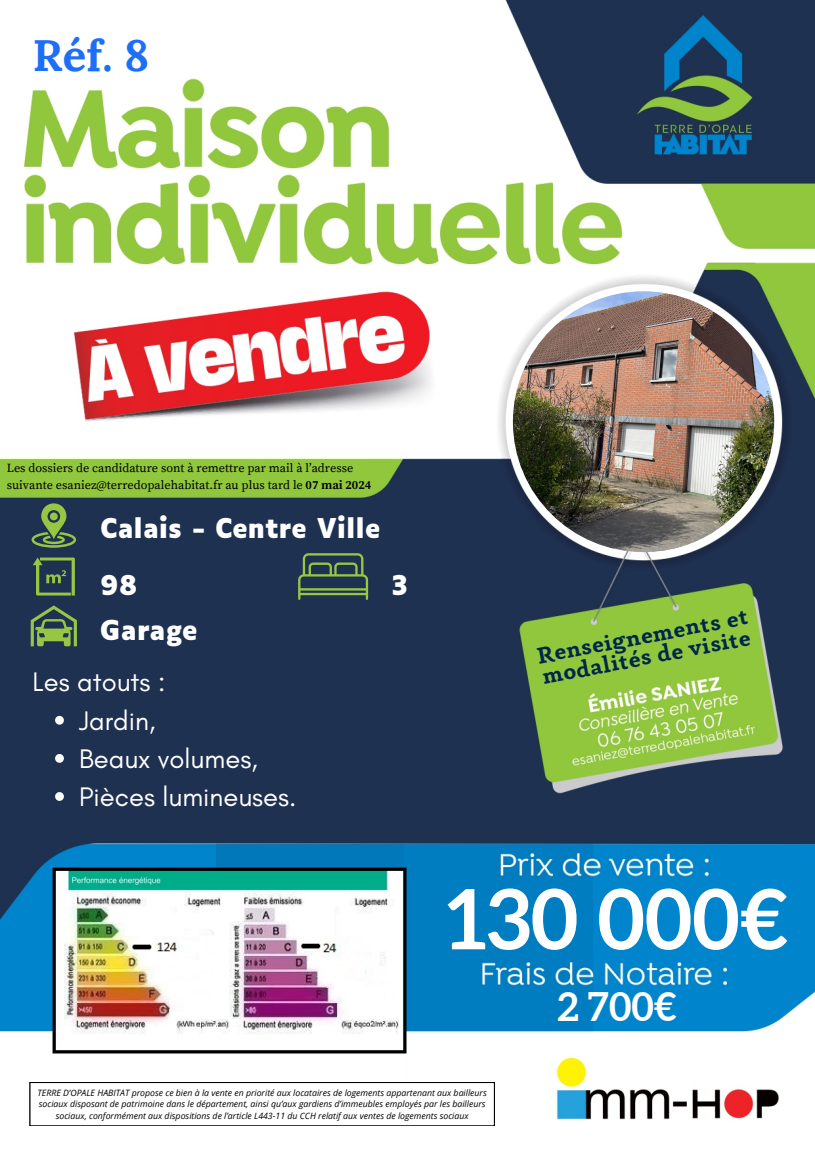
<style>
.page{position:relative;width:815px;height:1152px;background:#fff}
.page>*{position:absolute;margin:0;border:0;box-sizing:border-box;transform-origin:0 0}
.t1{font:700 83.12px "Aleo";color:#fff}
.t2{font:700 43.75px "Lora";color:#1e6ff8}
.t3{font:700 39.38px "Aleo";color:#fff}
.t4{font:27.3px "Glacial Indifference";color:#fff}
.t5{font:700 26.25px "Luciole";color:#fff}
.t6{font:700 25.99px "Luciole";color:#fff}
.t7{font:700 23.62px/21px "Anaphora";color:#00264b}
.t8{font:12.25px/17.1px "Source Serif Pro";color:#000}
.t9{font:italic 8.75px/11.8px "Open Sans";color:#000;text-align:center}
.s1{font-weight:700}
</style>
<div class="page">
<img style="left:0;top:0;width:814px;height:1126px">
<img style="left:513px;top:291px;width:261px;height:261px;border-radius:50%">
<svg style="left:30px;top:1082px;width:464px;height:43px"></svg>
<svg style="left:33px;top:557px;width:42px;height:38px"></svg>
<svg style="left:32px;top:503px;width:44px;height:44px"></svg>
<svg style="left:298px;top:553px;width:70px;height:46px"></svg>
<svg style="left:31px;top:605px;width:46px;height:41px"></svg>
<img style="left:65px;top:891px;width:333px;height:144px">
<svg style="left:55px;top:715px;width:9px;height:9px"></svg>
<svg style="left:55px;top:753px;width:9px;height:9px"></svg>
<svg style="left:55px;top:791px;width:9px;height:9px"></svg>
<p class="t2" style="left:33px;top:27px;width:118px">Réf. 8</p>
<p class="t8" style="left:7px;top:459px;width:366px">Les dossiers de candidature sont à remettre par mail à l’adresse suivante esaniez@terredopalehabitat.fr au plus tard le <span class="s1">07 mai 2024</span></p>
<p class="t6" style="left:100px;top:517px;width:281px">Calais - Centre Ville</p>
<p class="t6" style="left:100px;top:574px;width:39px">98</p>
<p class="t6" style="left:391px;top:574px;width:18px">3</p>
<h5 class="t5" style="left:100px;top:619px;width:99px">Garage</h5>
<h4 class="t4" style="left:33px;top:665px;width:134px">Les atouts :</h4>
<h6 class="t4" style="left:79px;top:703px;width:78px">Jardin,</h6>
<p class="t4" style="left:79px;top:741px;width:180px">Beaux volumes,</p>
<h4 class="t4" style="left:79px;top:779px;width:219px">Pièces lumineuses.</h4>
<p class="t7" style="left:535px;top:647px;width:215px;rotate:-11deg">Renseignements et modalités de visite</p>
<p class="t1" style="left:446px;top:871px;width:343px">130 000€</p>
<h4 class="t3" style="left:557px;top:983px;width:121px">2 700€</h4>
<p class="t9" style="left:38px;top:1085px;width:450px">TERRE D’OPALE HABITAT propose ce bien à la vente en priorité aux locataires de logements appartenant aux bailleurs sociaux disposant de patrimoine dans le département, ainsi qu’aux gardiens d’immeubles employés par les bailleurs sociaux, conformément aux dispositions de l’article L443-11 du CCH relatif aux ventes de logements sociaux</p>
</div>
